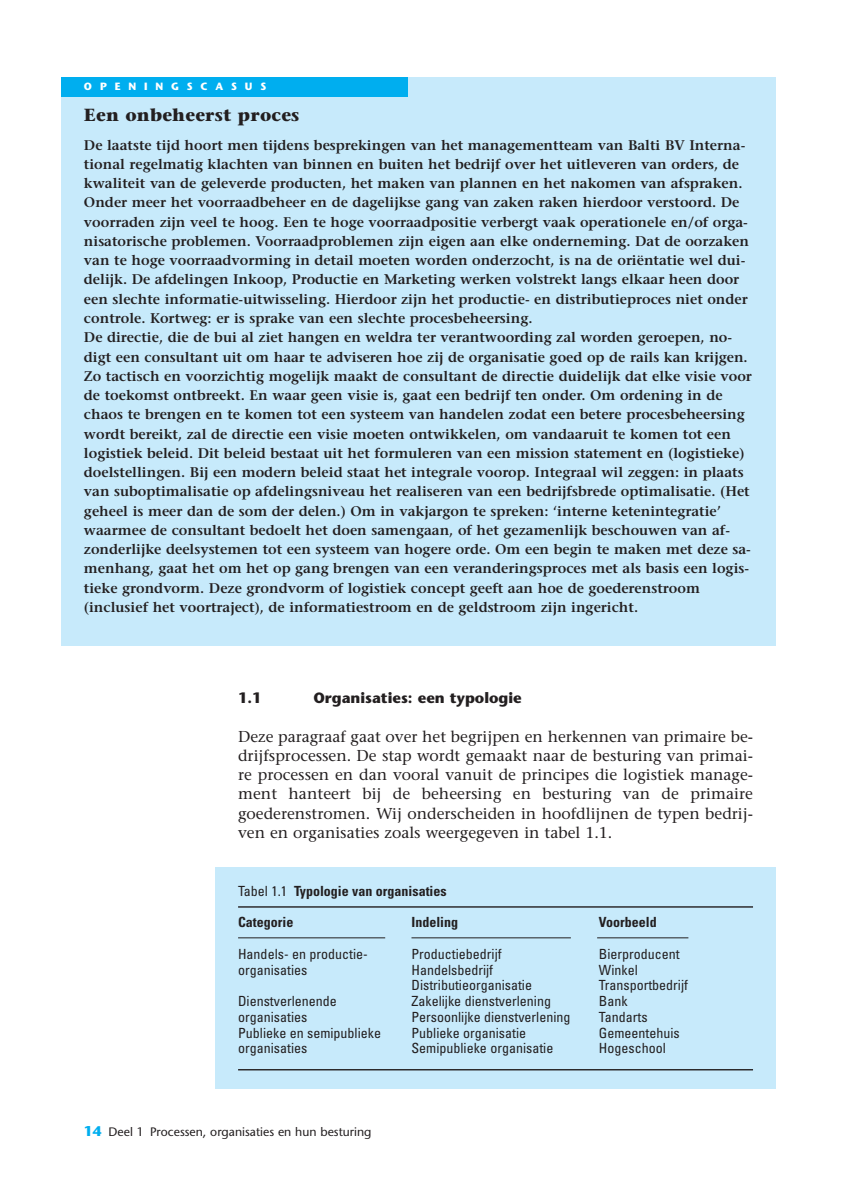
<style>
.page{position:relative;width:844px;height:1191px;background:#fff}
.page>*{position:absolute;margin:0;border:0;box-sizing:border-box;transform-origin:0 0}
.t1{font:700 17.5px "Stone Serif";letter-spacing:.01em;color:#231f20}
.t2{font:15.75px/19.2px "Stone Serif";color:#231f20;text-align:justify}
.t3{font:700 14.88px "Stone Sans";color:#231f20}
.t4{font:600 14px/19.2px "Stone Serif";color:#231f20}
.t5{font:condensed 14px "Univers";color:#231f20}
.t6{font:700 condensed 14px "Univers";color:#231f20}
.t7{font:12.25px "Stone Sans";color:#231f20}
.t8{font:700 10.5px "Stone Sans";letter-spacing:.75em;color:#fff}
.s1{font-weight:400}
.s2{font-weight:700;font-size:14px;color:#00aeef}
</style>
<div class="page">
<div style="left:215px;top:867px;width:560px;height:221px;background:#c7eafb"></div>
<div style="left:61px;top:77px;width:714px;height:568px;background:#c7eafb"></div>
<hr style="left:238px;top:906px;width:514px;height:1px;background:#231f20">
<hr style="left:238px;top:1069px;width:514px;height:1px;background:#231f20">
<div style="left:61px;top:77px;width:347px;height:20px;background:#00aeef"></div>
<hr style="left:238px;top:937px;width:147px;height:1px;background:#231f20">
<hr style="left:411px;top:937px;width:159px;height:1px;background:#231f20">
<hr style="left:597px;top:937px;width:91px;height:1px;background:#231f20">
<p class="t8" style="left:84px;top:83px;width:184px">OPENINGSCASUS</p>
<p class="t1" style="left:84px;top:108px;width:217px">Een onbeheerst proces</p>
<p class="t4" style="left:84px;top:137px;width:669px">De laatste tijd hoort men tijdens besprekingen van het managementteam van Balti BV Interna&shy;tional regelmatig klachten van binnen en buiten het bedrijf over het uitleveren van orders, de kwaliteit van de geleverde producten, het maken van plannen en het nakomen van afspraken.<br>Onder meer het voorraadbeheer en de dagelijkse gang van zaken raken hierdoor verstoord. De voorraden zijn veel te hoog. Een te hoge voorraadpositie verbergt vaak operationele en/of orga&shy;nisatorische problemen. Voorraadproblemen zijn eigen aan elke onderneming. Dat de oorzaken van te hoge voorraadvorming in detail moeten worden onderzocht, is na de oriëntatie wel dui&shy;delijk. De afdelingen Inkoop, Productie en Marketing werken volstrekt langs elkaar heen door een slechte informatie-uitwisseling. Hierdoor zijn het productie- en distributieproces niet onder controle. Kortweg: er is sprake van een slechte procesbeheersing.<br>De directie, die de bui al ziet hangen en weldra ter verantwoording zal worden geroepen, no&shy;digt een consultant uit om haar te adviseren hoe zij de organisatie goed op de rails kan krijgen.<br>Zo tactisch en voorzichtig mogelijk maakt de consultant de directie duidelijk dat elke visie voor de toekomst ontbreekt. En waar geen visie is, gaat een bedrijf ten onder. Om ordening in de chaos te brengen en te komen tot een systeem van handelen zodat een betere procesbeheersing wordt bereikt, zal de directie een visie moeten ontwikkelen, om vandaaruit te komen tot een logistiek beleid. Dit beleid bestaat uit het formuleren van een mission statement en (logistieke) doelstellingen. Bij een modern beleid staat het integrale voorop. Integraal wil zeggen: in plaats van suboptimalisatie op afdelingsniveau het realiseren van een bedrijfsbrede optimalisatie. (Het geheel is meer dan de som der delen.) Om in vakjargon te spreken: ‘interne ketenintegratie’ waarmee de consultant bedoelt het doen samengaan, of het gezamenlijk beschouwen van af&shy;zonderlijke deelsystemen tot een systeem van hogere orde. Om een begin te maken met deze sa&shy;menhang, gaat het om het op gang brengen van een veranderingsproces met als basis een logis&shy;tieke grondvorm. Deze grondvorm of logistiek concept geeft aan hoe de goederenstroom (inclusief het voortraject), de informatiestroom en de geldstroom zijn ingericht.</p>
<p class="t3" style="left:238px;top:692px;width:25px">1.1</p>
<p class="t3" style="left:313px;top:692px;width:210px">Organisaties: een typologie</p>
<p class="t2" style="left:238px;top:728px;width:516px">Deze paragraaf gaat over het begrijpen en herkennen van primaire be&shy;drijfsprocessen. De stap wordt gemaakt naar de besturing van primai&shy;re processen en dan vooral vanuit de principes die logistiek manage&shy;ment hanteert bij de beheersing en besturing van de primaire goederenstromen. Wij onderscheiden in hoofdlijnen de typen bedrij&shy;ven en organisaties zoals weergegeven in tabel 1.1.</p>
<p class="t6" style="left:238px;top:885px;width:210px"><span class="s1">Tabel 1.1</span> Typologie van organisaties</p>
<p class="t6" style="left:238px;top:917px;width:57px">Categorie</p>
<p class="t6" style="left:411px;top:917px;width:48px">Indeling</p>
<p class="t6" style="left:598px;top:917px;width:59px">Voorbeeld</p>
<p class="t5" style="left:238px;top:948px;width:131px">Handels- en productie-</p>
<p class="t5" style="left:411px;top:948px;width:92px">Productiebedrijf</p>
<p class="t5" style="left:598px;top:948px;width:82px">Bierproducent</p>
<p class="t5" style="left:238px;top:964px;width:71px">organisaties</p>
<p class="t5" style="left:411px;top:964px;width:83px">Handelsbedrijf</p>
<p class="t5" style="left:598px;top:964px;width:40px">Winkel</p>
<p class="t5" style="left:411px;top:980px;width:122px">Distributieorganisatie</p>
<p class="t5" style="left:598px;top:980px;width:91px">Transportbedrijf</p>
<p class="t5" style="left:238px;top:996px;width:100px">Dienstverlenende</p>
<p class="t5" style="left:411px;top:996px;width:141px">Zakelijke dienstverlening</p>
<p class="t5" style="left:598px;top:996px;width:30px">Bank</p>
<p class="t5" style="left:238px;top:1011px;width:71px">organisaties</p>
<p class="t5" style="left:411px;top:1011px;width:160px">Persoonlijke dienstverlening</p>
<p class="t5" style="left:598px;top:1011px;width:50px">Tandarts</p>
<p class="t5" style="left:238px;top:1027px;width:144px">Publieke en semipublieke</p>
<p class="t5" style="left:411px;top:1027px;width:116px">Publieke organisatie</p>
<p class="t5" style="left:598px;top:1027px;width:82px">Gemeentehuis</p>
<p class="t5" style="left:238px;top:1043px;width:71px">organisaties</p>
<p class="t5" style="left:411px;top:1043px;width:143px">Semipublieke organisatie</p>
<p class="t5" style="left:598px;top:1043px;width:68px">Hogeschool</p>
<p class="t7" style="left:84px;top:1127px;width:289px"><span class="s2">14</span> Deel 1 Processen, organisaties en hun besturing</p>
</div>
